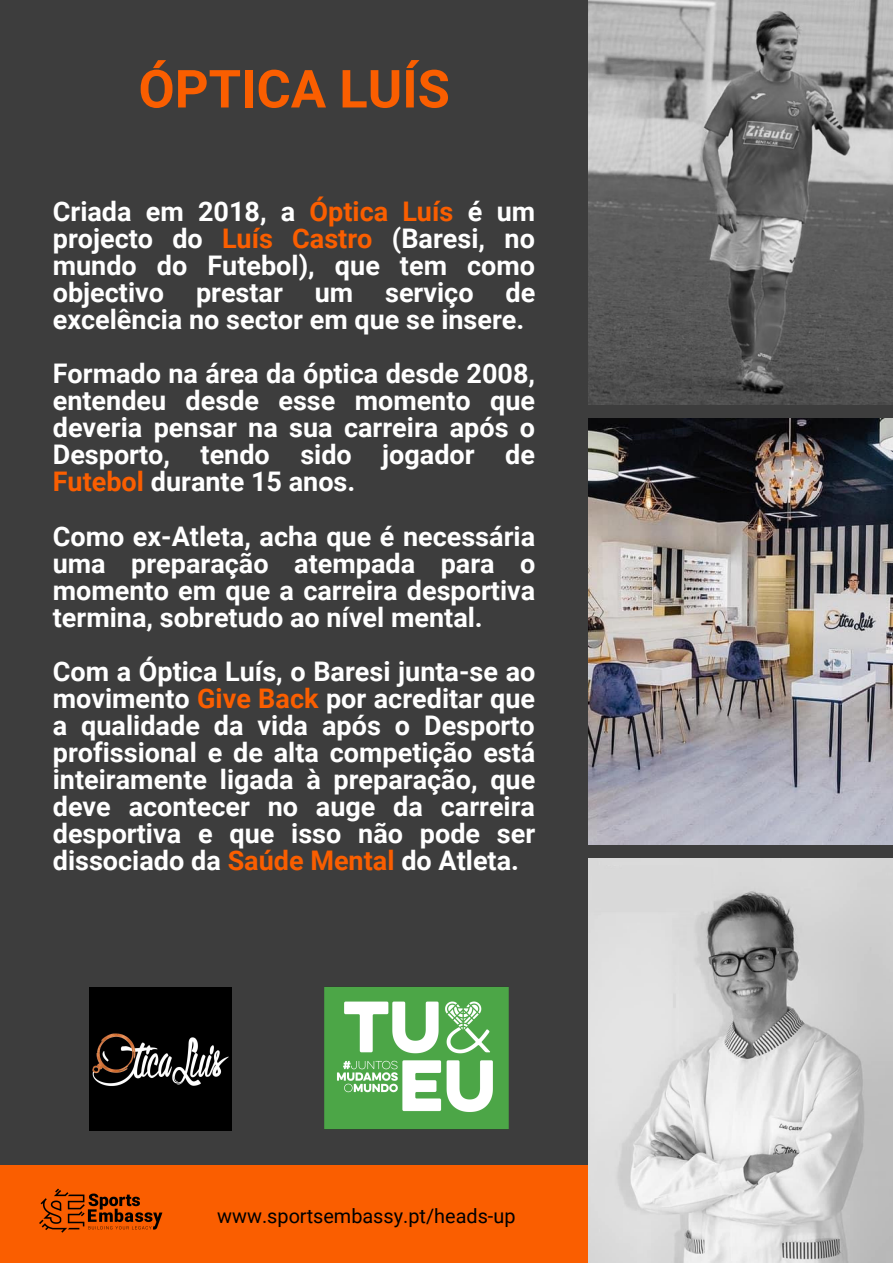
<style>
.page{position:relative;width:893px;height:1263px;background:#3d3d3d}
.page>*{position:absolute;margin:0;border:0;box-sizing:border-box;transform-origin:0 0}
.t1{font:700 52.5px "Roboto";color:#fa5e00}
.t2{font:700 27px/27px "Roboto";color:#fff;text-align:justify}
.t3{font:19.88px "Roboto";color:#000}
.s1{color:#fa5e00}
</style>
<div class="page">
<div style="left:0;top:1165px;width:593px;height:98px;background:#fa5e00"></div>
<img style="left:588px;top:0;width:305px;height:405px">
<img style="left:588px;top:419px;width:305px;height:426px">
<img style="left:588px;top:859px;width:305px;height:404px">
<img style="left:39px;top:1188px;width:124px;height:45px">
<img style="left:324px;top:987px;width:185px;height:142px">
<img style="left:89px;top:988px;width:143px;height:142px">
<h1 class="t1" style="left:138px;top:59px;width:313px">ÓPTICA LUÍS</h1>
<p class="t2" style="left:53px;top:199px;width:484px">Criada em 2018, a <span class="s1">Óptica Luís</span> é um projecto do <span class="s1">Luís Castro</span> (Baresi, no mundo do Futebol), que tem como objectivo prestar um serviço de excelência no sector em que se insere.</p>
<p class="t2" style="left:53px;top:361px;width:484px">Formado na área da óptica desde 2008, entendeu desde esse momento que deveria pensar na sua carreira após o Desporto, tendo sido jogador de <span class="s1">Futebol</span> durante 15 anos.</p>
<p class="t2" style="left:53px;top:523px;width:484px">Como ex-Atleta, acha que é necessária uma preparação atempada para o momento em que a carreira desportiva termina, sobretudo ao nível mental.</p>
<p class="t2" style="left:53px;top:658px;width:484px">Com a Óptica Luís, o Baresi junta-se ao movimento <span class="s1">Give Back</span> por acreditar que a qualidade da vida após o Desporto profissional e de alta competição está inteiramente ligada à preparação, que deve acontecer no auge da carreira desportiva e que isso não pode ser dissociado da <span class="s1">Saúde Mental</span> do Atleta.</p>
<p class="t3" style="left:217px;top:1205px;width:300px">www.sportsembassy.pt/heads-up</p>
</div>
